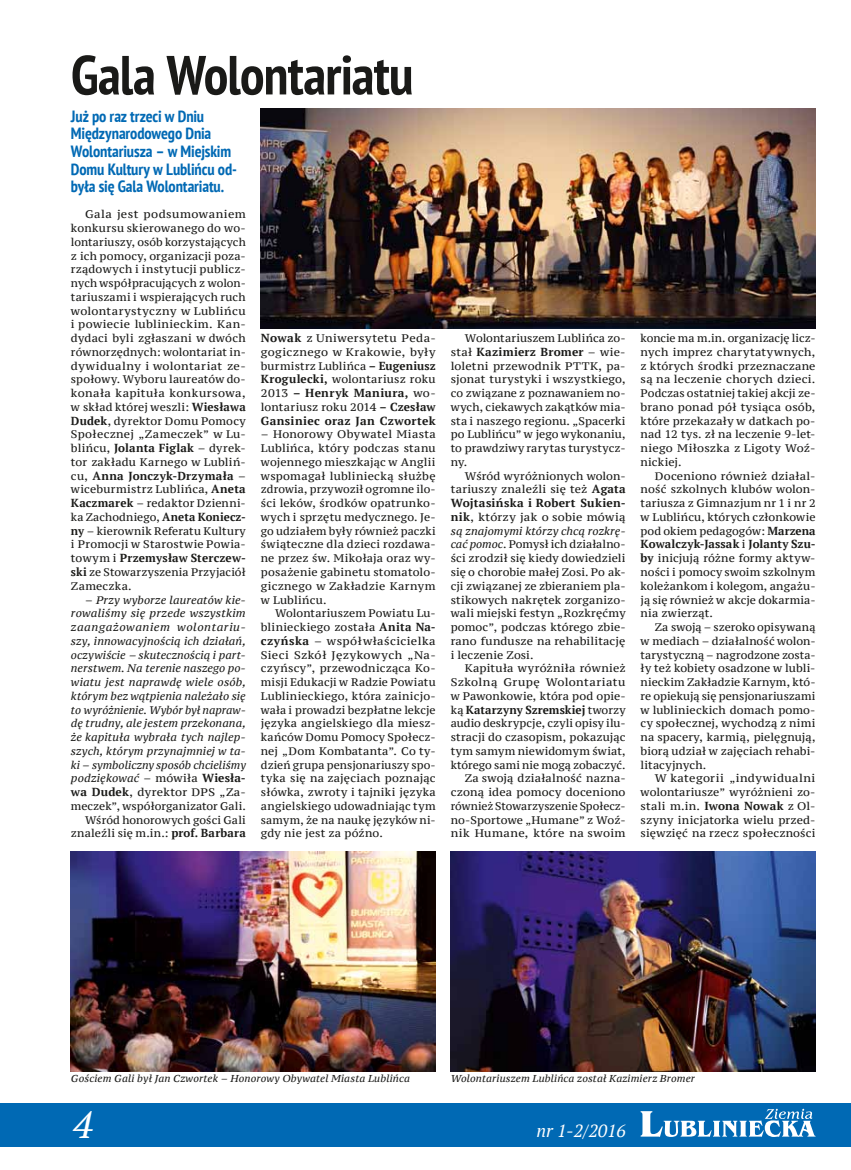
<style>
.page{position:relative;width:851px;height:1170px;background:#fff}
.page>*{position:absolute;margin:0;border:0;box-sizing:border-box;transform-origin:0 0}
.t1{font:700 condensed 55px "PT Sans";letter-spacing:-.015em;color:#1a1a18}
.t2{font:italic 37.5px "PT Serif";color:#fff}
.t3{font:italic 17.5px "PT Serif";color:#fff}
.t4{font:700 condensed 16.25px/17.5px "PT Sans";letter-spacing:-.005em;color:#0069b4}
.t5{font:700 11.62px "PT Serif";letter-spacing:.02em;color:#1a1a18}
.t6{font:11px/13.8px "PT Serif Caption";letter-spacing:.01em;color:#1a1a18;text-align:justify}
.t7{font:italic 11px/13.8px "PT Serif Caption";letter-spacing:.01em;color:#1a1a18;text-align:right}
.t8{font:italic 10px "PT Serif Caption";letter-spacing:.015em;color:#1a1a18}
.s1{font-family:"PT Serif";font-weight:700;font-size:11.62px}
.s2{font-family:"PT Serif Caption";font-weight:400;font-size:11px}
.s3{font-style:normal}
.s4{font-family:"PT Serif";font-weight:700;font-style:normal;font-size:11.62px}
.s5{font-style:italic}
</style>
<div class="page">
<div style="left:0;top:1103px;width:850px;height:43px;background:#0069b4"></div>
<svg style="left:640px;top:1108px;width:175px;height:28px"></svg>
<img style="left:450px;top:851px;width:365px;height:220px">
<img style="left:261px;top:108px;width:554px;height:220px">
<img style="left:71px;top:851px;width:364px;height:220px">
<h1 class="t1" style="left:71px;top:39px;width:344px">Gala Wolontariatu</h1>
<h3 class="t4" style="left:71px;top:107px;width:167px">Już po raz trzeci w Dniu<br>Międzynarodowego Dnia<br>Wolontariusza – w Miejskim<br>Domu Kultury w Lublińcu od&shy;była się Gala Wolontariatu.</h3>
<p class="t6" style="left:71px;top:207px;width:176px;text-indent:14px">Gala jest podsumowaniem konkursu skierowanego do wo&shy;lontariuszy, osób korzystających z ich pomocy, organizacji poza&shy;rządowych i instytucji publicz&shy;nych współpracujących z wolon&shy;tariuszami i wspierających ruch wolontarystyczny w Lublińcu i powiecie lublinieckim. Kan&shy;dydaci byli zgłaszani w dwóch równorzędnych: wolontariat in&shy;dywidualny i wolontariat ze&shy;społowy. Wyboru laureatów do&shy;konała kapituła konkursowa, w skład której weszli: <span class="s1">Wiesława Dudek</span>, dyrektor Domu Pomocy Społecznej „Zameczek” w Lu&shy;blińcu, <span class="s1">Jolanta Figlak</span> – dyrek&shy;tor zakładu Karnego w Lubliń-</p>
<p class="t5" style="left:71px;top:467px;width:176px"><span class="s2">cu,</span> Anna Jonczyk-Drzymała <span class="s2">–</span></p>
<p class="t6" style="left:71px;top:482px;width:176px">wiceburmistrz Lublińca, <span class="s1">Aneta Kaczmarek</span> – redaktor Dzienni&shy;ka Zachodniego, <span class="s1">Aneta Koniecz&shy;ny</span> – kierownik Referatu Kultury i Promocji w Starostwie Powia-</p>
<p class="t5" style="left:71px;top:550px;width:176px"><span class="s2">towym i</span> Przemysław Sterczew-</p>
<p class="t6" style="left:71px;top:565px;width:176px"><span class="s1">ski</span> ze Stowarzyszenia Przyjaciół<br>Zameczka.</p>
<p class="t7" style="left:71px;top:592px;width:176px"><span class="s3">–</span> Przy wyborze laureatów kie&shy;rowaliśmy się przede wszystkim zaangażowaniem wolontariu&shy;szy, innowacyjnością ich działań, oczywiście – skutecznością i part&shy;nerstwem. Na terenie naszego po&shy;wiatu jest naprawdę wiele osób, którym bez wątpienia należało się to wyróżnienie. Wybór był napraw&shy;dę trudny, ale jestem przekonana, że kapituła wybrała tych najlep&shy;szych, którym przynajmniej w ta&shy;ki – symboliczny sposób chcieliśmy podziękować <span class="s3">– mówiła</span> <span class="s4">Wiesła&shy;wa Dudek</span><span class="s3">, dyrektor DPS „Za&shy;meczek”, współorganizator Gali.<br>Wśród honorowych gości Gali znaleźli się m.in.:</span> <span class="s4">prof. Barbara</span></p>
<p class="t6" style="left:261px;top:331px;width:176px"><span class="s1">Nowak</span> z Uniwersytetu Peda&shy;gogicznego w Krakowie, były burmistrz Lublińca <span class="s1">– Eugeniusz Krogulecki,</span> wolontariusz roku</p>
<p class="t5" style="left:261px;top:385px;width:176px"><span class="s2">2013</span> – Henryk Maniura, <span class="s2">wo-</span></p>
<p class="t6" style="left:261px;top:400px;width:176px">lontariusz roku 2014 <span class="s1">– Czesław</span></p>
<p class="t5" style="left:261px;top:412px;width:176px">Gansiniec oraz Jan Czwortek</p>
<p class="t6" style="left:261px;top:427px;width:176px">– Honorowy Obywatel Miasta Lublińca, który podczas stanu wojennego mieszkając w Anglii wspomagał lubliniecką służbę zdrowia, przywoził ogromne ilo&shy;ści leków, środków opatrunko&shy;wych i sprzętu medycznego. Je&shy;go udziałem były również paczki świąteczne dla dzieci rozdawa&shy;ne przez św. Mikołaja oraz wy&shy;posażenie gabinetu stomatolo&shy;gicznego w Zakładzie Karnym w Lublińcu.</p>
<p class="t6" style="left:261px;top:606px;width:176px;text-indent:14px">Wolontariuszem Powiatu Lu&shy;blinieckiego została <span class="s1">Anita Na&shy;czyńska</span> – współwłaścicielka Sieci Szkół Językowych „Na&shy;czyńscy”, przewodnicząca Ko&shy;misji Edukacji w Radzie Powiatu Lublinieckiego, która zainicjo&shy;wała i prowadzi bezpłatne lekcje języka angielskiego dla miesz&shy;kańców Domu Pomocy Społecz&shy;nej „Dom Kombatanta”. Co ty&shy;dzień grupa pensjonariuszy spo&shy;tyka się na zajęciach poznając słówka, zwroty i tajniki języka angielskiego udowadniając tym samym, że na naukę języków ni&shy;gdy nie jest za późno.</p>
<p class="t6" style="left:465px;top:331px;width:162px">Wolontariuszem Lublińca zo-</p>
<p class="t5" style="left:450px;top:344px;width:176px"><span class="s2">stał</span> Kazimierz Bromer <span class="s2">– wie-</span></p>
<p class="t6" style="left:450px;top:359px;width:176px">loletni przewodnik PTTK, pa&shy;sjonat turystyki i wszystkiego, co związane z poznawaniem no&shy;wych, ciekawych zakątków mia&shy;sta i naszego regionu. „Spacerki po Lublińcu” w jego wykonaniu, to prawdziwy rarytas turystycz&shy;ny.</p>
<p class="t6" style="left:450px;top:469px;width:176px;text-align:right">Wśród wyróżnionych wolon&shy;tariuszy znaleźli się też <span class="s1">Agata</span></p>
<p class="t5" style="left:450px;top:495px;width:176px">Wojtasińska i Robert Sukien-</p>
<p class="t6" style="left:450px;top:510px;width:176px"><span class="s1">nik</span>, którzy jak o sobie mówią <span class="s5">są znajomymi którzy chcą rozkrę&shy;cać pomoc</span>. Pomysł ich działalno&shy;ści zrodził się kiedy dowiedzieli się o chorobie małej Zosi. Po ak&shy;cji związanej ze zbieraniem pla&shy;stikowych nakrętek zorganizo&shy;wali miejski festyn „Rozkręćmy pomoc”, podczas którego zbie&shy;rano fundusze na rehabilitację i leczenie Zosi.</p>
<p class="t6" style="left:450px;top:661px;width:176px;text-indent:14px">Kapituła wyróżniła również Szkolną Grupę Wolontariatu w Pawonkowie, która pod opie-</p>
<p class="t5" style="left:450px;top:701px;width:176px"><span class="s2">ką</span> Katarzyny Szremskiej <span class="s2">tworzy</span></p>
<p class="t6" style="left:450px;top:716px;width:176px;text-align:right">audio deskrypcje, czyli opisy ilu&shy;stracji do czasopism, pokazując tym samym niewidomym świat, którego sami nie mogą zobaczyć.<br>Za swoją działalność nazna&shy;czoną idea pomocy doceniono również Stowarzyszenie Społecz&shy;no-Sportowe „Humane” z Woź&shy;nik Humane, które na swoim</p>
<p class="t6" style="left:640px;top:331px;width:176px">koncie ma m.in. organizację licz&shy;nych imprez charytatywnych, z których środki przeznaczane są na leczenie chorych dzieci.<br>Podczas ostatniej takiej akcji ze&shy;brano ponad pół tysiąca osób, które przekazały w datkach po&shy;nad 12 tys. zł na leczenie 9-let&shy;niego Miłoszka z Ligoty Woź&shy;nickiej.</p>
<p class="t6" style="left:640px;top:469px;width:176px;text-indent:14px">Doceniono również działal&shy;ność szkolnych klubów wolon&shy;tariusza z Gimnazjum nr 1 i nr 2 w Lublińcu, których członkowie pod okiem pedagogów: <span class="s1">Marzena</span></p>
<p class="t5" style="left:640px;top:536px;width:176px">Kowalczyk-Jassak <span class="s2">i</span> Jolanty Szu-</p>
<p class="t6" style="left:640px;top:551px;width:176px"><span class="s1">by</span> inicjują różne formy aktyw&shy;ności i pomocy swoim szkolnym koleżankom i kolegom, angażu&shy;ją się również w akcje dokarmia&shy;nia zwierząt.</p>
<p class="t6" style="left:640px;top:620px;width:176px;text-indent:14px">Za swoją – szeroko opisywaną w mediach – działalność wolon&shy;tarystyczną – nagrodzone zosta&shy;ły też kobiety osadzone w lubli&shy;nieckim Zakładzie Karnym, któ&shy;re opiekują się pensjonariuszami w lublinieckich domach pomo&shy;cy społecznej, wychodzą z nimi na spacery, karmią, pielęgnują, biorą udział w zajęciach rehabi&shy;litacyjnych.</p>
<p class="t6" style="left:640px;top:771px;width:176px;text-indent:14px">W kategorii „indywidualni wolontariusze” wyróżnieni zo&shy;stali m.in. <span class="s1">Iwona Nowak</span> z Ol&shy;szyny inicjatorka wielu przed&shy;sięwzięć na rzecz społeczności</p>
<p class="t8" style="left:71px;top:1072px;width:340px">Gościem Gali był Jan Czwortek – Honorowy Obywatel Miasta Lublińca</p>
<p class="t8" style="left:450px;top:1072px;width:246px">Wolontariuszem Lublińca został Kazimierz Bromer</p>
<h2 class="t2" style="left:74px;top:1100px;width:21px">4</h2>
<h3 class="t3" style="left:536px;top:1119px;width:91px">nr 1-2/2016</h3>
</div>
